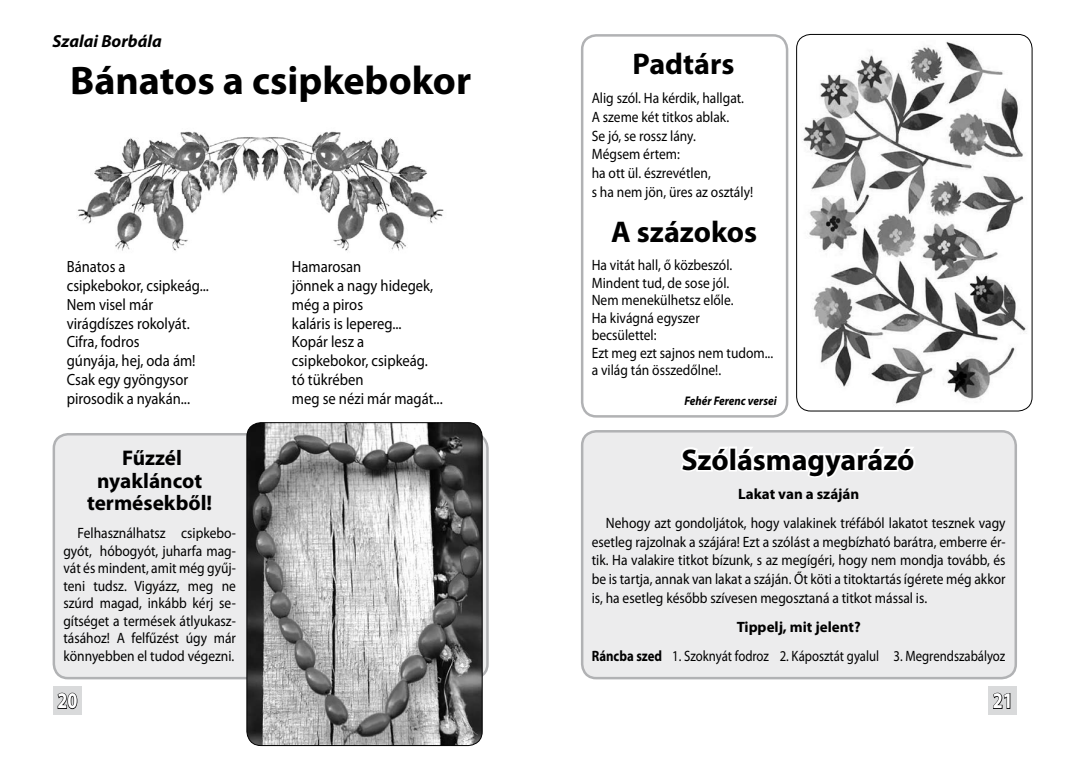
<style>
.page{position:relative;width:1085px;height:780px;background:#fff}
.page>*{position:absolute;margin:0;border:0;box-sizing:border-box;transform-origin:0 0}
.t1{font:700 40px "Myriad Pro";color:#000}
.t2{font:700 30px "Myriad Pro";color:#000}
.t3{font:700 22.5px "Myriad Pro";color:#fff;scale:.8 1}
.t4{font:700 21.25px/22.5px "Myriad Pro";color:#000;text-align:center}
.t5{font:italic 700 17.5px "Myriad Pro";color:#000}
.t6{font:16.25px/18.8px "Myriad Pro";color:#000;scale:.9 1}
.t7{font:15px/17.5px "Myriad Pro";color:#000;scale:.9 1}
.t8{font:15px/29.2px "Myriad Pro";color:#000;text-align:center;scale:.85 1}
.t9{font:700 15px "Myriad Pro";color:#000}
.t10{font:italic 700 12.5px "Myriad Pro";color:#000;scale:.9 1}
.s1{font-weight:700}
</style>
<div class="page">
<div style="left:988px;top:686px;width:28px;height:28px;background:#d9dadb"></div>
<svg style="left:993px;top:692px;width:17px;height:17px"></svg>
<img style="left:796px;top:34px;width:235px;height:377px;border-radius:14px">
<div style="left:796px;top:34px;width:236px;height:377px;border:1px solid #000;border-radius:14px"></div>
<div style="left:581px;top:34px;width:207px;height:383px;border:2px solid #b1b2b4;border-radius:14px"></div>
<div style="left:582px;top:431px;width:433px;height:247px;background:#ececed;border-radius:14px"></div>
<svg style="left:681px;top:447px;width:234px;height:31px"></svg>
<div style="left:581px;top:430px;width:435px;height:249px;border:2px solid #b1b2b4;border-radius:14px"></div>
<div style="left:53px;top:686px;width:29px;height:28px;background:#d9dadb"></div>
<svg style="left:57px;top:692px;width:21px;height:17px"></svg>
<div style="left:54px;top:434px;width:433px;height:244px;background:#ececed;border-radius:14px"></div>
<div style="left:53px;top:433px;width:435px;height:246px;border:2px solid #b1b2b4;border-radius:14px"></div>
<img style="left:247px;top:422px;width:235px;height:323px;border-radius:14px">
<div style="left:246px;top:422px;width:236px;height:323px;border:1px solid #000;border-radius:14px"></div>
<img style="left:77px;top:131px;width:367px;height:120px">
<p class="t5" style="left:53px;top:30px;width:111px">Szalai Borbála</p>
<h1 class="t1" style="left:70px;top:55px;width:402px">Bánatos a csipkebokor</h1>
<p class="t6" style="left:67px;top:257px;width:159px">Bánatos a<br>csipkebokor, csipkeág...<br>Nem visel már virágdíszes rokolyát.<br>Cifra, fodros<br>gúnyája, hej, oda ám!<br>Csak egy gyöngysor pirosodik a nyakán...</p>
<p class="t6" style="left:292px;top:257px;width:169px">Hamarosan<br>jönnek a nagy hidegek, még a piros<br>kaláris is lepereg...<br>Kopár lesz a csipkebokor, csipkeág. tó tükrében<br>meg se nézi már magát...</p>
<h3 class="t4" style="left:87px;top:446px;width:127px">Fűzzél nyakláncot termésekből!</h3>
<p class="t7" style="left:63px;top:524px;width:193px;text-align:justify;text-indent:14px">Felhasználhatsz csipkebo&shy;gyót, hóbogyót, juharfa mag&shy;vát és mindent, amit még gyűj&shy;teni tudsz. Vigyázz, meg ne szúrd magad, inkább kérj se&shy;gítséget a termések átlyukasz&shy;tásához! A felfűzést úgy már könnyebben el tudod végezni.</p>
<h3 class="t3" style="left:57px;top:686px;width:26px">20</h3>
<h2 class="t2" style="left:632px;top:44px;width:103px">Padtárs</h2>
<p class="t7" style="left:591px;top:88px;width:181px;line-height:18.8px">Alig szól. Ha kérdik, hallgat.<br>A szeme két titkos ablak.<br>Se jó, se rossz lány.<br>Mégsem értem:<br>ha ott ül. észrevétlen,<br>s ha nem jön, üres az osztály!</p>
<h2 class="t2" style="left:611px;top:212px;width:148px">A százokos</h2>
<p class="t7" style="left:591px;top:256px;width:203px">Ha vitát hall, ő közbeszól.<br>Mindent tud, de sose jól.<br>Nem menekülhetsz előle.<br>Ha kivágná egyszer<br>becsülettel:<br>Ezt meg ezt sajnos nem tudom... a világ tán összedőlne!.</p>
<p class="t10" style="left:684px;top:393px;width:104px">Fehér Ferenc versei</p>
<h2 class="t2" style="left:681px;top:440px;width:235px">Szólásmagyarázó</h2>
<p class="t9" style="left:738px;top:484px;width:123px">Lakat van a száján</p>
<p class="t7" style="left:591px;top:513px;width:461px;line-height:18.6px;text-align:justify;text-indent:14px">Nehogy azt gondoljátok, hogy valakinek tréfából lakatot tesznek vagy esetleg rajzolnak a szájára! Ezt a szólást a megbízható barátra, emberre ér&shy;tik. Ha valakire titkot bízunk, s az megígéri, hogy nem mondja tovább, és be is tartja, annak van lakat a száján. Őt köti a titoktartás ígérete még akkor is, ha esetleg később szívesen megosztaná a titkot mással is.</p>
<p class="t8" style="left:591px;top:612px;width:488px"><span class="s1">Tippelj, mit jelent?<br>Ráncba szed</span> 1. Szoknyát fodroz 2. Káposztát gyalul 3. Megrendszabályoz</p>
<h3 class="t3" style="left:992px;top:686px;width:26px">21</h3>
</div>
